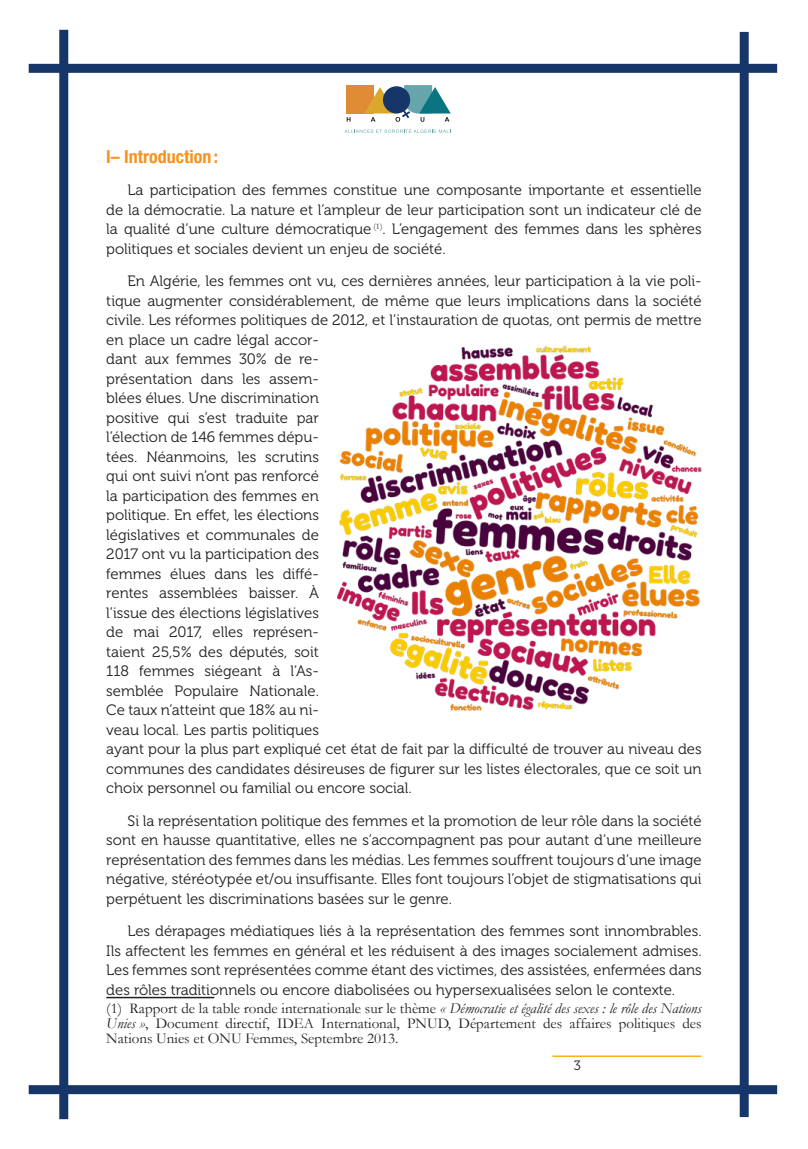
<style>
.page{position:relative;width:808px;height:1149px;background:#fff}
.page>*{position:absolute;margin:0;border:0;box-sizing:border-box;transform-origin:0 0}
.Pt_titre{font:700 condensed 18px "Helvetica Neue";color:#f7931d}
.Texte{font:15px/19.5px "Museo 300";color:#231f20;text-align:justify}
.Note_de_page{font:15px/15px "Garamond";color:#231f20;text-align:justify}
.t1{font:13.5px "Museo 300";color:#231f20}
.s1{font-style:italic}
</style>
<div class="page">
<div style="left:346px;top:85px;width:28px;height:28px;background:#e08c37"></div>
<svg style="left:347px;top:117px;width:3px;height:5px"></svg>
<svg style="left:364px;top:85px;width:87px;height:37px"></svg>
<svg style="left:344px;top:129px;width:107px;height:4px"></svg>
<div style="left:59px;top:30px;width:9px;height:1088px;background:#163569"></div>
<div style="left:740px;top:32px;width:9px;height:1084px;background:#163569"></div>
<div style="left:29px;top:64px;width:748px;height:9px;background:#163569"></div>
<div style="left:29px;top:1084px;width:748px;height:9px;background:#163569"></div>
<hr style="left:552px;top:1055px;width:149px;height:1px;background:#faaf18">
<hr style="left:106px;top:996px;width:108px;height:1px;background:#231f20">
<img style="left:337px;top:345px;width:365px;height:366px">
<p class="Pt_titre" style="left:106px;top:145px;width:113px">I– Introduction:</p>
<p class="Texte" style="left:106px;top:180px;width:597px;text-indent:21px">La participation des femmes constitue une composante importante et essentielle de la démocratie. La nature et l’ampleur de leur participation sont un indicateur clé de la qualité d’une culture démocratique <sup>(1)</sup>. L’engagement des femmes dans les sphères politiques et sociales devient un enjeu de société.</p>
<p class="Texte" style="left:106px;top:271px;width:597px;text-align:left;text-indent:21px">En Algérie, les femmes ont vu, ces dernières années, leur participation à la vie poli&shy;tique augmenter considérablement, de même que leurs implications dans la société civile. Les réformes politiques de 2012, et l’instauration de quotas, ont permis de mettre en place un cadre légal accor-<br>dant aux femmes 30% de re-<br>présentation dans les assem-<br>blées élues. Une discrimination<br>positive qui s’est traduite par<br>l’élection de 146 femmes dépu-<br>tées. Néanmoins, les scrutins<br>qui ont suivi n’ont pas renforcé<br>la participation des femmes en<br>politique. En effet, les élections<br>législatives et communales de<br>2017 ont vu la participation des<br>femmes élues dans les diffé-<br>rentes assemblées baisser. À<br>l’issue des élections législatives<br>de mai 2017, elles représen-<br>taient 25,5% des députés, soit<br>118 femmes siégeant à l’As-<br>semblée Populaire Nationale.<br>Ce taux n’atteint que 18% au ni-<br>veau local. Les partis politiques<br>ayant pour la plus part expliqué cet état de fait par la difficulté de trouver au niveau des communes des candidates désireuses de figurer sur les listes électorales, que ce soit un choix personnel ou familial ou encore social.</p>
<p class="Texte" style="left:106px;top:810px;width:597px;text-indent:21px">Si la représentation politique des femmes et la promotion de leur rôle dans la société sont en hausse quantitative, elles ne s’accompagnent pas pour autant d’une meilleure représentation des femmes dans les médias. Les femmes souffrent toujours d’une image négative, stéréotypée et/ou insuffisante. Elles font toujours l’objet de stigmatisations qui perpétuent les discriminations basées sur le genre.</p>
<p class="Texte" style="left:106px;top:921px;width:597px;text-align:left;text-indent:21px">Les dérapages médiatiques liés à la représentation des femmes sont innombrables.<br>Ils affectent les femmes en général et les réduisent à des images socialement admises.<br>Les femmes sont représentées comme étant des victimes, des assistées, enfermées dans des rôles traditionnels ou encore diabolisées ou hypersexualisées selon le contexte.</p>
<p class="Note_de_page" style="left:106px;top:999px;width:597px">(1) Rapport de la table ronde internationale sur le thème <span class="s1">« Démocratie et égalité des sexes : le rôle des Nations Unies »</span>, Document directif, IDEA International, PNUD, Département des affaires politiques des Nations Unies et ONU Femmes, Septembre 2013.</p>
<p class="t1" style="left:574px;top:1057px;width:9px">3</p>
</div>
